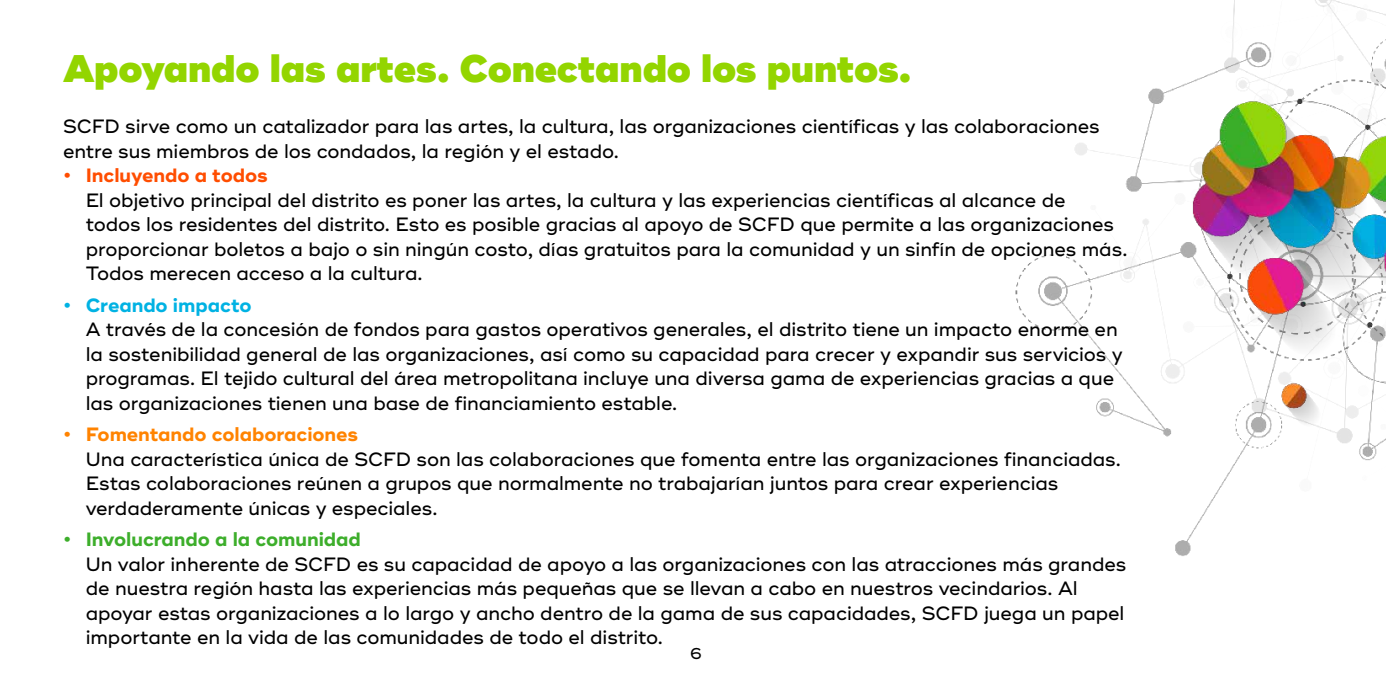
<style>
.page{position:relative;width:1386px;height:693px;background:#fff}
.page>*{position:absolute;margin:0;border:0;box-sizing:border-box;transform-origin:0 0}
.t1{font:900 38.5px "Ridley Grotesk";letter-spacing:-.005em;color:#93d500}
.t2{font:500 19.25px/24.5px "Ridley Grotesk";letter-spacing:-.005em;color:#000}
.t3{font:700 19.25px "Ridley Grotesk";letter-spacing:-.005em;color:#ff8300}
.t4{font:700 19.25px "Ridley Grotesk";letter-spacing:-.005em;color:#3dae2b}
.t5{font:700 19.25px "Ridley Grotesk";letter-spacing:-.005em;color:#ff4d00}
.t6{font:700 19.25px "Ridley Grotesk";letter-spacing:-.005em;color:#00b2e3}
.t7{font:500 15.75px "Ridley Grotesk";color:#000}
</style>
<div class="page">
<img style="left:1015px;top:0;width:371px;height:556px">
<h1 class="t1" style="left:63px;top:45px;width:850px">Apoyando las artes. Conectando los puntos.</h1>
<p class="t2" style="left:63px;top:115px;width:1038px">SCFD sirve como un catalizador para las artes, la cultura, las organizaciones científicas y las colaboraciones entre sus miembros de los condados, la región y el estado.</p>
<p class="t5" style="left:63px;top:164px;width:206px">• Incluyendo a todos</p>
<p class="t2" style="left:86px;top:188px;width:1043px">El objetivo principal del distrito es poner las artes, la cultura y las experiencias científicas al alcance de<br>todos los residentes del distrito. Esto es posible gracias al apoyo de SCFD que permite a las organizaciones proporcionar boletos a bajo o sin ningún costo, días gratuitos para la comunidad y un sinfín de opciones más.<br>Todos merecen acceso a la cultura.</p>
<p class="t6" style="left:63px;top:293px;width:190px">• Creando impacto</p>
<p class="t2" style="left:86px;top:318px;width:1038px">A través de la concesión de fondos para gastos operativos generales, el distrito tiene un impacto enorme en la sostenibilidad general de las organizaciones, así como su capacidad para crecer y expandir sus servicios y programas. El tejido cultural del área metropolitana incluye una diversa gama de experiencias gracias a que las organizaciones tienen una base de financiamiento estable.</p>
<p class="t3" style="left:63px;top:423px;width:297px">• Fomentando colaboraciones</p>
<p class="t2" style="left:86px;top:447px;width:1037px">Una característica única de SCFD son las colaboraciones que fomenta entre las organizaciones financiadas.<br>Estas colaboraciones reúnen a grupos que normalmente no trabajarían juntos para crear experiencias verdaderamente únicas y especiales.</p>
<p class="t4" style="left:63px;top:528px;width:299px">• Involucrando a la comunidad</p>
<p class="t2" style="left:86px;top:552px;width:1042px">Un valor inherente de SCFD es su capacidad de apoyo a las organizaciones con las atracciones más grandes de nuestra región hasta las experiencias más pequeñas que se llevan a cabo en nuestros vecindarios. Al apoyar estas organizaciones a lo largo y ancho dentro de la gama de sus capacidades, SCFD juega un papel importante en la vida de las comunidades de todo el distrito.</p>
<p class="t7" style="left:690px;top:644px;width:13px">6</p>
</div>
